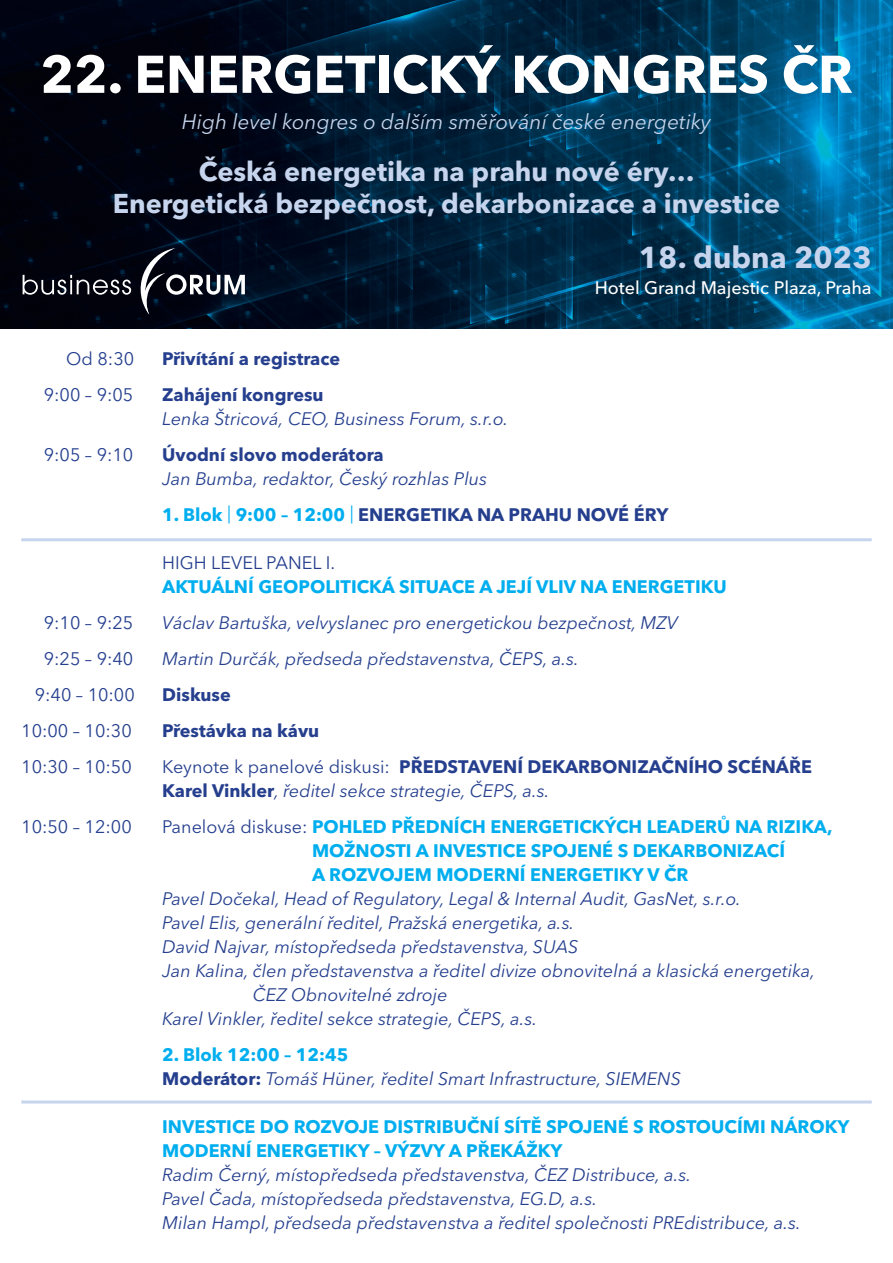
<style>
.page{position:relative;width:893px;height:1263px;background:#fff}
.page>*{position:absolute;margin:0;border:0;box-sizing:border-box;transform-origin:0 0}
.t1{font:700 52.5px "Avenir Next LT Pro";letter-spacing:-.005em;color:#fff}
.t2{font:700 30px "Avenir Next LT Pro";color:#c6d5ed}
.t3{font:700 27px/31.5px "Avenir Next LT Pro";color:#c6d5ed;text-align:center}
.t4{font:italic 21px "Avenir Next LT Pro";color:#c6d5ed}
.t5{font:italic 18px/24px "Avenir Next LT Pro";color:#253f8e}
.t6{font:700 18px/24px "Avenir Next LT Pro";color:#00aeef}
.t7{font:700 18px/24px "Avenir Next LT Pro";color:#253f8e}
.t8{font:18px "Avenir Next LT Pro";color:#253f8e}
.t9{font:500 18px "Avenir Next LT Pro";color:#fff}
.s1{color:#00aeef}
.s2{font-weight:400;color:#00aeef}
.s3{font-weight:400}
.s4{font-weight:400;font-style:italic}
.s5{font-weight:400;color:#253f8e}
.s6{font-weight:700;font-style:normal;color:#00aeef}
.s7{font-weight:700;font-style:normal}
</style>
<div class="page">
<img style="left:0;top:0;width:893px;height:328px">
<svg style="left:23px;top:275px;width:108px;height:20px;background:#3d3f47"></svg>
<svg style="left:138px;top:248px;width:107px;height:67px;background:#282e3c"></svg>
<hr style="left:21px;top:538px;width:851px;height:3px;background:#c6d5ed">
<hr style="left:21px;top:1100px;width:851px;height:3px;background:#c6d5ed">
<h1 class="t1" style="left:40px;top:42px;width:814px">22. ENERGETICKÝ KONGRES ČR</h1>
<p class="t4" style="left:182px;top:109px;width:531px">High level kongres o dalším směřování české energetiky</p>
<h3 class="t3" style="left:113px;top:156px;width:669px">Česká energetika na prahu nové éry…<br>Energetická bezpečnost, dekarbonizace a investice</h3>
<h2 class="t2" style="left:639px;top:239px;width:234px">18. dubna 2023</h2>
<p class="t9" style="left:595px;top:277px;width:278px">Hotel Grand Majestic Plaza, Praha</p>
<p class="t8" style="left:66px;top:348px;width:69px">Od 8:30</p>
<p class="t7" style="left:162px;top:346px;width:179px">Přivítání a registrace</p>
<p class="t8" style="left:44px;top:384px;width:91px">9:00 – 9:05</p>
<p class="t7" style="left:162px;top:382px;width:163px">Zahájení kongresu</p>
<p class="t5" style="left:162px;top:406px;width:347px">Lenka Štricová, CEO, Business Forum, s.r.o.</p>
<p class="t8" style="left:44px;top:444px;width:91px">9:05 – 9:10</p>
<p class="t7" style="left:162px;top:442px;width:223px">Úvodní slovo moderátora</p>
<p class="t5" style="left:162px;top:466px;width:326px">Jan Bumba, redaktor, Český rozhlas Plus</p>
<p class="t7" style="left:162px;top:502px;width:508px"><span class="s1">1. Blok</span> <span class="s2">|</span> <span class="s1">9:00 – 12:00</span> <span class="s2">|</span> ENERGETIKA NA PRAHU NOVÉ ÉRY</p>
<p class="t8" style="left:162px;top:552px;width:174px">HIGH LEVEL PANEL I.</p>
<p class="t6" style="left:162px;top:574px;width:566px">AKTUÁLNÍ GEOPOLITICKÁ SITUACE A JEJÍ VLIV NA ENERGETIKU</p>
<p class="t8" style="left:44px;top:612px;width:91px">9:10 – 9:25</p>
<p class="t5" style="left:162px;top:610px;width:517px">Václav Bartuška, velvyslanec pro energetickou bezpečnost, MZV</p>
<p class="t8" style="left:44px;top:648px;width:91px">9:25 – 9:40</p>
<p class="t5" style="left:162px;top:646px;width:418px">Martin Durčák, předseda představenstva, ČEPS, a.s.</p>
<p class="t8" style="left:35px;top:684px;width:102px">9:40 – 10:00</p>
<p class="t7" style="left:162px;top:682px;width:70px">Diskuse</p>
<p class="t8" style="left:21px;top:720px;width:112px">10:00 – 10:30</p>
<p class="t7" style="left:162px;top:718px;width:158px">Přestávka na kávu</p>
<p class="t8" style="left:21px;top:756px;width:112px">10:30 – 10:50</p>
<p class="t7" style="left:162px;top:754px;width:651px"><span class="s3">Keynote k panelové diskusi:</span> PŘEDSTAVENÍ DEKARBONIZAČNÍHO SCÉNÁŘE<br>Karel Vinkler<span class="s4">, ředitel sekce strategie, ČEPS, a.s.</span></p>
<p class="t8" style="left:21px;top:816px;width:112px">10:50 – 12:00</p>
<p class="t6" style="left:312px;top:814px;width:522px;text-indent:-150px"><span class="s5">Panelová diskuse:</span> POHLED PŘEDNÍCH ENERGETICKÝCH LEADERŮ NA RIZIKA,<br>MOŽNOSTI A INVESTICE SPOJENÉ S DEKARBONIZACÍ<br>A ROZVOJEM MODERNÍ ENERGETIKY V ČR</p>
<p class="t5" style="left:162px;top:886px;width:580px">Pavel Dočekal, Head of Regulatory, Legal &amp; Internal Audit, GasNet, s.r.o.</p>
<p class="t5" style="left:162px;top:910px;width:414px">Pavel Elis, generální ředitel, Pražská energetika, a.s.</p>
<p class="t5" style="left:162px;top:934px;width:418px">David Najvar, místopředseda představenstva, SUAS</p>
<p class="t5" style="left:162px;top:958px;width:654px">Jan Kalina, člen představenstva a ředitel divize obnovitelná a klasická energetika,</p>
<p class="t5" style="left:253px;top:982px;width:196px">ČEZ Obnovitelné zdroje</p>
<p class="t5" style="left:162px;top:1006px;width:376px">Karel Vinkler, ředitel sekce strategie, ČEPS, a.s.</p>
<p class="t5" style="left:162px;top:1042px;width:520px"><span class="s6">2. Blok 12:00 – 12:45<br></span><span class="s7">Moderátor:</span> Tomáš Hüner, ředitel Smart Infrastructure, SIEMENS</p>
<p class="t6" style="left:162px;top:1114px;width:689px">INVESTICE DO ROZVOJE DISTRIBUČNÍ SÍTĚ SPOJENÉ S ROSTOUCÍMI NÁROKY<br>MODERNÍ ENERGETIKY – VÝZVY A PŘEKÁŽKY</p>
<p class="t5" style="left:162px;top:1162px;width:640px">Radim Černý, místopředseda představenstva, ČEZ Distribuce, a.s.<br>Pavel Čada, místopředseda představenstva, EG.D, a.s.<br>Milan Hampl, předseda představenstva a ředitel společnosti PREdistribuce, a.s.</p>
</div>
